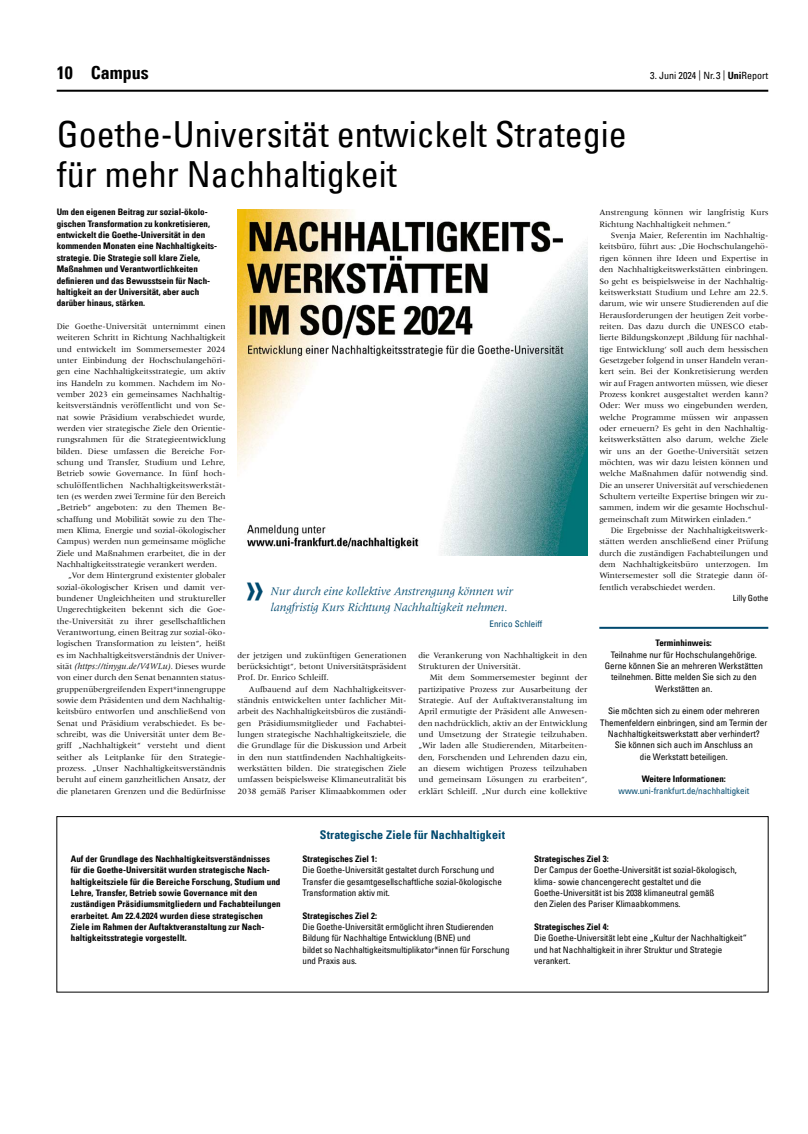
<style>
.page{position:relative;width:808px;height:1134px;background:#fff}
.page>*{position:absolute;margin:0;border:0;box-sizing:border-box;transform-origin:0 0}
.t1{font:condensed 46px "Univers";color:#004a6f}
.t2{font:condensed 36px/40px "Univers Com 57";color:#000}
.t3{font:18px "Univers Com 67 Bold Cond";color:#000}
.t4{font:italic 12px/16px "Meridien Com";letter-spacing:-.005em;color:#004a6f}
.t5{font:12px "Univers Com 67 Bold Cond";letter-spacing:.01em;color:#004a6f}
.t6{font:condensed 10px "Univers Com 57";color:#000}
.t7{font:condensed 9px/11.3px "Univers Com 57";letter-spacing:-.005em;color:#000}
.t8{font:9px/11.3px "Univers Com 67 Bold Cond";color:#000}
.t9{font:condensed 9px "Univers Com 57";color:#004a6f}
.t10{font:italic 9px "Meridien Com";color:#000}
.t11{font:8.5px/11.3px "Meridien";color:#000;text-align:justify}
.t12{font:condensed 8.5px "Univers Com 57";color:#000}
.s1{font-size:10.2px}
.s2{font-family:"Univers Com 67 Bold Cond";font-stretch:normal}
.s3{font-family:"Meridien";font-style:normal;font-size:8.5px}
</style>
<div class="page">
<hr style="left:57px;top:90px;width:711px;height:2px;background:#000">
<hr style="left:599px;top:627px;width:169px;height:2px;background:#004a6f">
<div style="left:57px;top:816px;width:711px;height:176px;border:1px solid #000"></div>
<img style="left:238px;top:210px;width:349px;height:346px">
<h3 class="t3" style="left:57px;top:62px;width:94px">10 Campus</h3>
<p class="t6" style="left:650px;top:69px;width:120px">3. Juni 2024 <span class="s1">|</span> Nr. 3 <span class="s1">|</span> <span class="s2">Uni</span>Report</p>
<h2 class="t2" style="left:57px;top:114px;width:571px">Goethe-Universität entwickelt Strategie für mehr Nachhaltigkeit</h2>
<p class="t8" style="left:57px;top:207px;width:162px">Um den eigenen Beitrag zur sozial-ökolo&shy;gischen Transformation zu konkretisieren, entwickelt die Goethe-Universität in den kommenden Monaten eine Nachhaltigkeits&shy;strategie. Die Strategie soll klare Ziele, Maßnahmen und Verantwortlichkeiten definieren und das Bewusstsein für Nach&shy;haltigkeit an der Universität, aber auch darüber hinaus, stärken.</p>
<p class="t11" style="left:57px;top:320px;width:170px">Die Goethe-Universität unternimmt einen weiteren Schritt in Richtung Nachhaltigkeit und entwickelt im Sommersemester 2024 unter Einbindung der Hochschulangehöri&shy;gen eine Nachhaltigkeitsstrategie, um aktiv ins Handeln zu kommen. Nachdem im No&shy;vember 2023 ein gemeinsames Nachhaltig&shy;keitsverständnis veröffentlicht und von Se&shy;nat sowie Präsidium verabschiedet wurde, werden vier strategische Ziele den Orientie&shy;rungsrahmen für die Strategieentwicklung bilden. Diese umfassen die Bereiche For&shy;schung und Transfer, Studium und Lehre, Betrieb sowie Governance. In fünf hoch&shy;schulöffentlichen Nachhaltigkeitswerkstät&shy;ten (es werden zwei Termine für den Bereich „Betrieb“ angeboten: zu den Themen Be&shy;schaffung und Mobilität sowie zu den The&shy;men Klima, Energie und sozial-ökologischer Campus) werden nun gemeinsame mögliche Ziele und Maßnahmen erarbeitet, die in der Nachhaltigkeitsstrategie verankert werden.</p>
<p class="t11" style="left:57px;top:570px;width:170px;text-indent:11px">„Vor dem Hintergrund existenter globaler sozial-ökologischer Krisen und damit ver&shy;bundener Ungleichheiten und struktureller Ungerechtigkeiten bekennt sich die Goe&shy;the-Universität zu ihrer gesellschaftlichen Verantwortung, einen Beitrag zur sozial-öko&shy;logischen Transformation zu leisten“, heißt es im Nachhaltigkeitsverständnis der Univer-</p>
<p class="t10" style="left:57px;top:661px;width:170px"><span class="s3">sität</span> (https://tinygu.de/V4WLu). <span class="s3">Dieses wurde</span></p>
<p class="t11" style="left:57px;top:672px;width:170px">von einer durch den Senat benannten status&shy;gruppenübergreifenden Expert*innengruppe sowie dem Präsidenten und dem Nachhaltig&shy;keitsbüro entworfen und anschließend von Senat und Präsidium verabschiedet. Es be&shy;schreibt, was die Universität unter dem Be&shy;griff „Nachhaltigkeit“ versteht und dient seither als Leitplanke für den Strategie&shy;prozess. „Unser Nachhaltigkeitsverständnis beruht auf einem ganzheitlichen Ansatz, der die planetaren Grenzen und die Bedürfnisse</p>
<p class="t11" style="left:599px;top:207px;width:170px">Anstrengung können wir langfristig Kurs<br>Richtung Nachhaltigkeit nehmen.“</p>
<p class="t11" style="left:599px;top:230px;width:170px;text-indent:11px">Svenja Maier, Referentin im Nachhaltig&shy;keitsbüro, führt aus: „Die Hochschulangehö&shy;rigen können ihre Ideen und Expertise in den Nachhaltigkeitswerkstätten einbringen.<br>So geht es beispielsweise in der Nachhaltig&shy;keitswerkstatt Studium und Lehre am 22.5. darum, wie wir unsere Studierenden auf die Herausforderungen der heutigen Zeit vorbe&shy;reiten. Das dazu durch die UNESCO etab&shy;lierte Bildungskonzept ‚Bildung für nachhal&shy;tige Entwicklung‘ soll auch dem hessischen Gesetzgeber folgend in unser Handeln veran&shy;kert sein. Bei der Konkretisierung werden wir auf Fragen antworten müssen, wie dieser Prozess konkret ausgestaltet werden kann?<br>Oder: Wer muss wo eingebunden werden, welche Programme müssen wir anpassen oder erneuern? Es geht in den Nachhaltig&shy;keitswerkstätten also darum, welche Ziele wir uns an der Goethe-Universität setzen möchten, was wir dazu leisten können und welche Maßnahmen dafür notwendig sind.<br>Die an unserer Universität auf verschiedenen Schultern verteilte Expertise bringen wir zu&shy;sammen, indem wir die gesamte Hochschul&shy;gemeinschaft zum Mitwirken einladen.“</p>
<p class="t11" style="left:599px;top:525px;width:170px;text-indent:11px">Die Ergebnisse der Nachhaltigkeitswerk&shy;stätten werden anschließend einer Prüfung durch die zuständigen Fachabteilungen und dem Nachhaltigkeitsbüro unterzogen. Im Wintersemester soll die Strategie dann öf&shy;fentlich verabschiedet werden.</p>
<p class="t12" style="left:733px;top:593px;width:37px">Lilly Gothe</p>
<p class="t8" style="left:656px;top:637px;width:58px">Terminhinweis:</p>
<p class="t7" style="left:605px;top:649px;width:160px;text-align:center">Teilnahme nur für Hochschulangehörige.<br>Gerne können Sie an mehreren Werkstätten teilnehmen. Bitte melden Sie sich zu den Werkstätten an.</p>
<p class="t7" style="left:600px;top:705px;width:169px;text-align:center">Sie möchten sich zu einem oder mehreren Themenfeldern einbringen, sind am Termin der Nachhaltigkeitswerkstatt aber verhindert?<br>Sie können sich auch im Anschluss an<br>die Werkstatt beteiligen.</p>
<p class="t8" style="left:642px;top:773px;width:86px">Weitere Informationen:</p>
<p class="t9" style="left:618px;top:785px;width:132px">www.uni-frankfurt.de/nachhaltigkeit</p>
<h1 class="t1" style="left:244px;top:558px;width:22px">»</h1>
<h3 class="t4" style="left:270px;top:582px;width:244px">Nur durch eine kollektive Anstrengung können wir langfristig Kurs Richtung Nachhaltigkeit nehmen.</h3>
<p class="t9" style="left:489px;top:618px;width:54px">Enrico Schleiff</p>
<p class="t11" style="left:238px;top:649px;width:170px">der jetzigen und zukünftigen Generationen berücksichtigt“, betont Universitätspräsident Prof. Dr. Enrico Schleiff.</p>
<p class="t11" style="left:238px;top:683px;width:170px;text-indent:11px">Aufbauend auf dem Nachhaltigkeitsver&shy;ständnis entwickelten unter fachlicher Mit&shy;arbeit des Nachhaltigkeitsbüros die zuständi&shy;gen Präsidiumsmitglieder und Fachabtei&shy;lungen strategische Nachhaltigkeitsziele, die die Grundlage für die Diskussion und Arbeit in den nun stattfindenden Nachhaltigkeits&shy;werkstätten bilden. Die strategischen Ziele umfassen beispielsweise Klimaneutralität bis 2038 gemäß Pariser Klimaabkommen oder</p>
<p class="t11" style="left:418px;top:649px;width:170px">die Verankerung von Nachhaltigkeit in den<br>Strukturen der Universität.</p>
<p class="t11" style="left:418px;top:672px;width:170px;text-indent:11px">Mit dem Sommersemester beginnt der partizipative Prozess zur Ausarbeitung der Strategie. Auf der Auftaktveranstaltung im April ermutigte der Präsident alle Anwesen&shy;den nachdrücklich, aktiv an der Entwicklung und Umsetzung der Strategie teilzuhaben. „Wir laden alle Studierenden, Mitarbeiten&shy;den, Forschenden und Lehrenden dazu ein, an diesem wichtigen Prozess teilzuhaben und gemeinsam Lösungen zu erarbeiten“, erklärt Schleiff. „Nur durch eine kollektive</p>
<h3 class="t5" style="left:320px;top:827px;width:187px">Strategische Ziele für Nachhaltigkeit</h3>
<p class="t8" style="left:71px;top:853px;width:211px">Auf der Grundlage des Nachhaltigkeitsverständnisses für die Goethe-Universität wurden strategische Nach&shy;haltigkeitsziele für die Bereiche Forschung, Studium und Lehre, Transfer, Betrieb sowie Governance mit den zuständigen Präsidiumsmitgliedern und Fachabteilungen erarbeitet. Am 22.4.2024 wurden diese strategischen Ziele im Rahmen der Auftaktveranstaltung zur Nach&shy;haltigkeitsstrategie vorgestellt.</p>
<p class="t8" style="left:303px;top:853px;width:76px">Strategisches Ziel 1:</p>
<p class="t7" style="left:303px;top:864px;width:201px">Die Goethe-Universität gestaltet durch Forschung und<br>Transfer die gesamtgesellschaftliche sozial-ökologische<br>Transformation aktiv mit.</p>
<p class="t8" style="left:303px;top:910px;width:76px">Strategisches Ziel 2:</p>
<p class="t7" style="left:303px;top:921px;width:208px">Die Goethe-Universität ermöglicht ihren Studierenden Bildung für Nachhaltige Entwicklung (BNE) und<br>bildet so Nachhaltigkeitsmultiplikator*innen für Forschung und Praxis aus.</p>
<p class="t8" style="left:534px;top:853px;width:76px">Strategisches Ziel 3:</p>
<p class="t7" style="left:534px;top:864px;width:204px">Der Campus der Goethe-Universität ist sozial-ökologisch, klima- sowie chancengerecht gestaltet und die Goethe-Universität ist bis 2038 klimaneutral gemäß<br>den Zielen des Pariser Klimaabkommens.</p>
<p class="t8" style="left:534px;top:921px;width:76px">Strategisches Ziel 4:</p>
<p class="t7" style="left:534px;top:932px;width:214px">Die Goethe-Universität lebt eine „Kultur der Nachhaltigkeit“ und hat Nachhaltigkeit in ihrer Struktur und Strategie verankert.</p>
</div>
